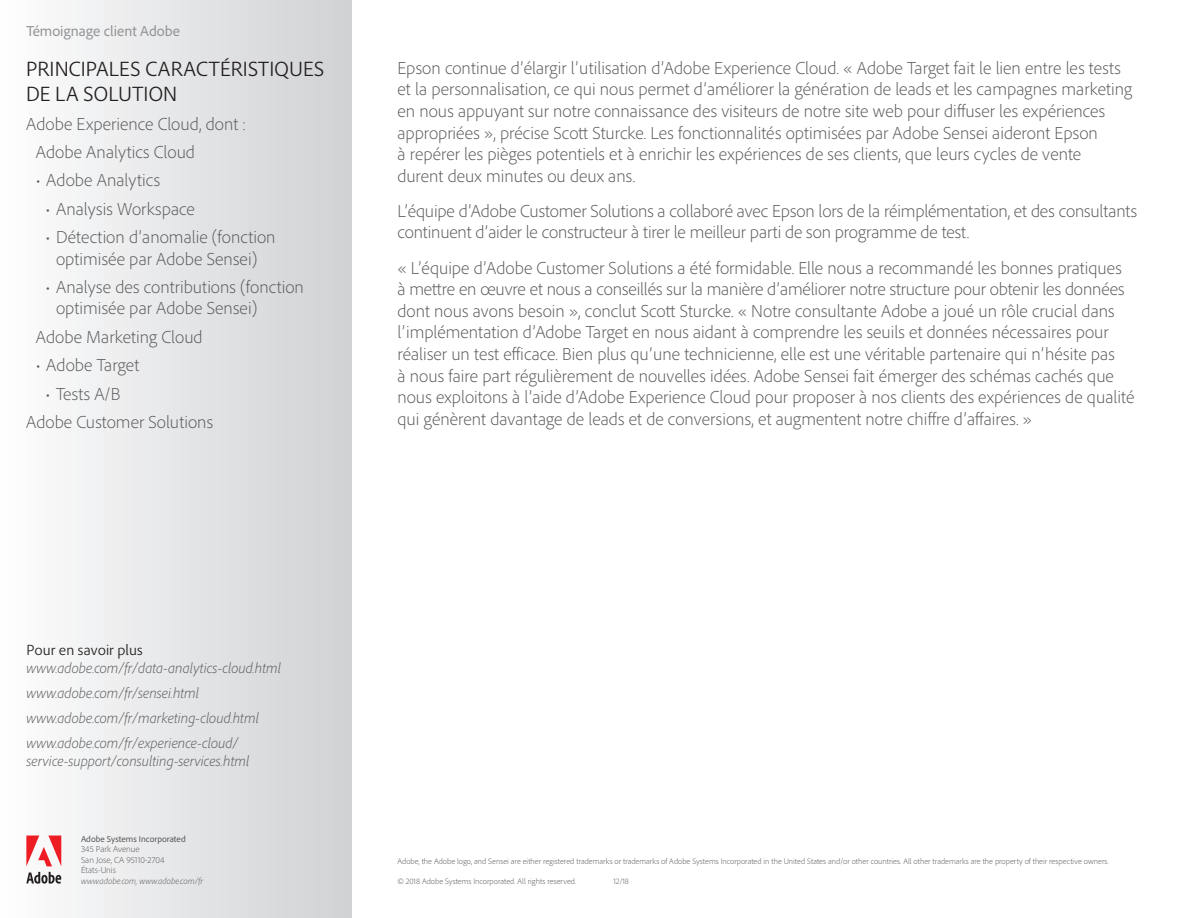
<style>
.page{position:relative;width:1188px;height:918px;background:#fff}
.page>*{position:absolute;margin:0;border:0;box-sizing:border-box;transform-origin:0 0}
.t1{font:300 21px/25.2px "Adobe Clean";letter-spacing:-.01em;color:#231f20}
.t2{font:300 18px/21.6px "Adobe Clean";color:#57585a}
.t3{font:italic 300 15px/24.8px "Adobe Clean";letter-spacing:.005em;color:#57585a}
.t4{font:15px "Adobe Clean";color:#939598}
.t5{font:300 15px "Adobe Clean";color:#231f20}
.t6{font:300 9px/10.5px "Adobe Clean";letter-spacing:.005em;color:#57585a}
.t7{font:italic 300 9px "Adobe Clean";letter-spacing:.005em;color:#57585a}
.t8{font:9px "Adobe Clean";color:#57585a}
.t9{font:300 8.25px "Adobe Clean";letter-spacing:.005em;color:#57585a}
</style>
<div class="page">
<div style="left:0;top:0;width:352px;height:918px;background:linear-gradient(to right,#fefefe,#d0d1d4)"></div>
<svg style="left:26px;top:836px;width:35px;height:30px"></svg>
<svg style="left:26px;top:872px;width:35px;height:12px"></svg>
<p class="t4" style="left:26px;top:21px;width:155px">Témoignage client Adobe</p>
<p class="t1" style="left:26px;top:56px;width:300px">PRINCIPALES CARACTÉRISTIQUES<br>DE LA SOLUTION</p>
<p class="t2" style="left:36px;top:109px;width:212px;line-height:28.3px;text-indent:-10px">Adobe Experience Cloud, dont :<br>Adobe Analytics Cloud</p>
<p class="t2" style="left:36px;top:169px;width:126px">• Adobe Analytics</p>
<p class="t2" style="left:46px;top:197px;width:151px">• Analysis Workspace</p>
<p class="t2" style="left:46px;top:226px;width:232px;text-align:center">• Détection d’anomalie (fonction optimisée par Adobe Sensei)</p>
<p class="t2" style="left:56px;top:276px;width:249px;text-indent:-10px">• Analyse des contributions (fonction optimisée par Adobe Sensei)</p>
<p class="t2" style="left:36px;top:326px;width:168px">Adobe Marketing Cloud</p>
<p class="t2" style="left:36px;top:354px;width:105px">• Adobe Target</p>
<p class="t2" style="left:26px;top:379px;width:189px;line-height:28.3px;text-indent:20px">• Tests A/B<br>Adobe Customer Solutions</p>
<p class="t2" style="left:397px;top:57px;width:736px">Epson continue d’élargir l’utilisation d’Adobe Experience Cloud. « Adobe Target fait le lien entre les tests et la personnalisation, ce qui nous permet d’améliorer la génération de leads et les campagnes marketing en nous appuyant sur notre connaissance des visiteurs de notre site web pour diffuser les expériences appropriées », précise Scott Sturcke. Les fonctionnalités optimisées par Adobe Sensei aideront Epson<br>à repérer les pièges potentiels et à enrichir les expériences de ses clients, que leurs cycles de vente<br>durent deux minutes ou deux ans.</p>
<p class="t2" style="left:397px;top:200px;width:741px">L’équipe d’Adobe Customer Solutions a collaboré avec Epson lors de la réimplémentation, et des consultants continuent d’aider le constructeur à tirer le meilleur parti de son programme de test.</p>
<p class="t2" style="left:397px;top:256px;width:738px">« L’équipe d’Adobe Customer Solutions a été formidable. Elle nous a recommandé les bonnes pratiques à mettre en œuvre et nous a conseillés sur la manière d’améliorer notre structure pour obtenir les données dont nous avons besoin », conclut Scott Sturcke. « Notre consultante Adobe a joué un rôle crucial dans l’implémentation d’Adobe Target en nous aidant à comprendre les seuils et données nécessaires pour réaliser un test efficace. Bien plus qu’une technicienne, elle est une véritable partenaire qui n’hésite pas<br>à nous faire part régulièrement de nouvelles idées. Adobe Sensei fait émerger des schémas cachés que nous exploitons à l’aide d’Adobe Experience Cloud pour proposer à nos clients des expériences de qualité qui génèrent davantage de leads et de conversions, et augmentent notre chiffre d’affaires. »</p>
<p class="t5" style="left:27px;top:641px;width:118px">Pour en savoir plus</p>
<p class="t3" style="left:27px;top:656px;width:256px">www.adobe.com/fr/data-analytics-cloud.html www.adobe.com/fr/sensei.html www.adobe.com/fr/marketing-cloud.html www.adobe.com/fr/experience-cloud/</p>
<p class="t3" style="left:27px;top:748px;width:224px">service-support/consulting-services.html</p>
<p class="t8" style="left:81px;top:833px;width:106px">Adobe Systems Incorporated</p>
<p class="t6" style="left:81px;top:844px;width:85px">345 Park Avenue<br>San Jose, CA 95110-2704<br>États-Unis</p>
<p class="t7" style="left:81px;top:875px;width:124px">www.adobe.com, www.adobe.com/fr</p>
<p class="t9" style="left:397px;top:856px;width:713px">Adobe, the Adobe logo, and Sensei are either registered trademarks or trademarks of Adobe Systems Incorporated in the United States and/or other countries. All other trademarks are the property of their respective owners.</p>
<p class="t9" style="left:397px;top:876px;width:180px">© 2018 Adobe Systems Incorporated. All rights reserved.</p>
<p class="t9" style="left:613px;top:876px;width:17px">12/18</p>
</div>
